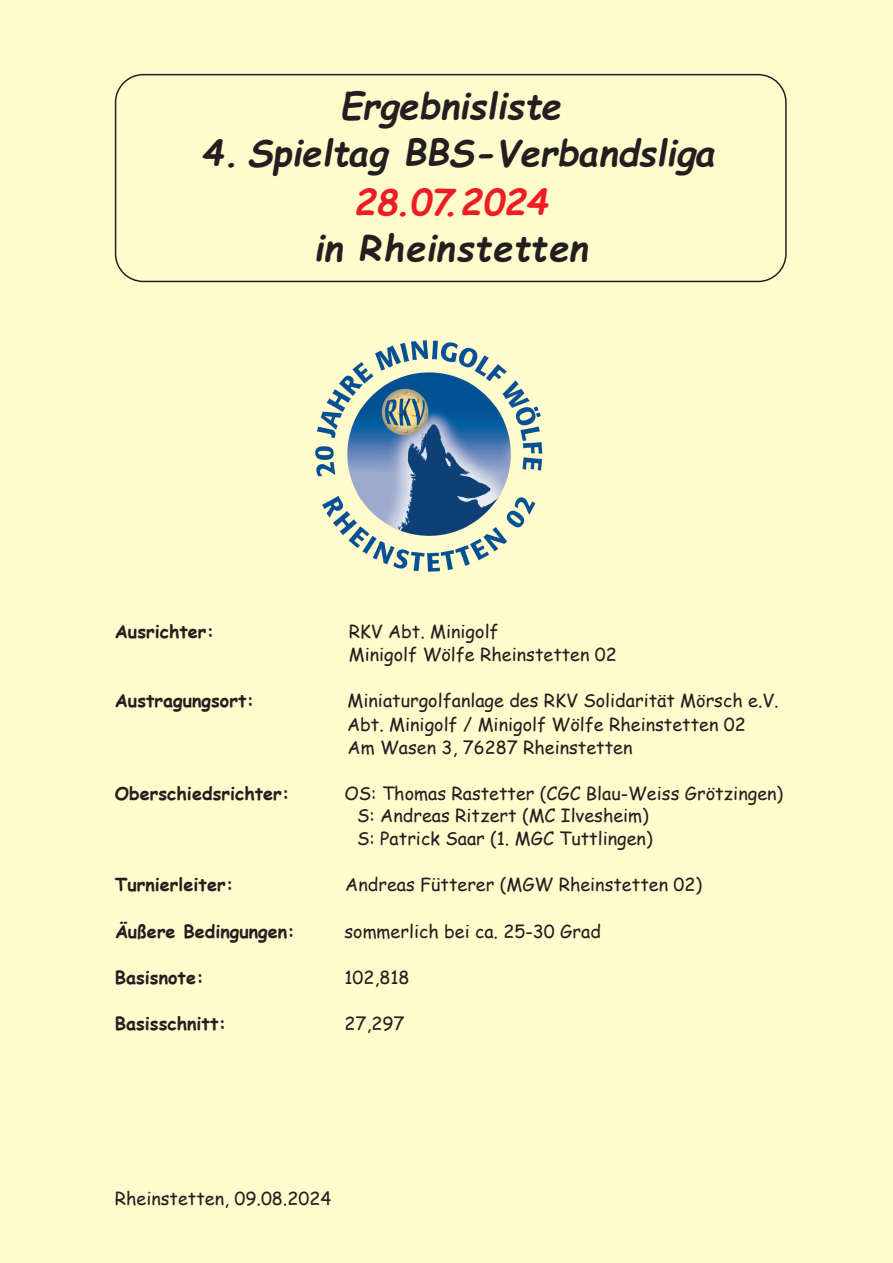
<style>
.page{position:relative;width:893px;height:1263px;background:#fffbcc}
.page>*{position:absolute;margin:0;border:0;box-sizing:border-box;transform-origin:0 0}
.t1{font:italic 700 36px "Comic Sans MS";color:#231f20}
.t2{font:italic 700 36px "Comic Sans MS";color:#ee1d23}
.t3{font:18px/23.2px "Comic Sans MS";color:#231f20}
.t4{font:700 18px "Comic Sans MS";color:#231f20}
</style>
<div class="page">
<div style="left:115px;top:74px;width:672px;height:208px;background:#fffbcc"></div>
<img style="left:312px;top:335px;width:233px;height:242px">
<h1 class="t1" style="left:340px;top:80px;width:223px">Ergebnisliste</h1>
<h1 class="t1" style="left:202px;top:126px;width:515px">4. Spieltag BBS-Verbandsliga</h1>
<h1 class="t2" style="left:354px;top:175px;width:195px">28.07.2024</h1>
<h1 class="t1" style="left:314px;top:222px;width:275px">in Rheinstetten</h1>
<p class="t4" style="left:115px;top:618px;width:101px">Ausrichter:</p>
<p class="t3" style="left:349px;top:619px;width:270px">RKV Abt. Minigolf<br>Minigolf Wölfe Rheinstetten 02</p>
<p class="t4" style="left:115px;top:688px;width:141px">Austragungsort:</p>
<p class="t3" style="left:347px;top:688px;width:433px">Miniaturgolfanlage des RKV Solidarität Mörsch e.V.<br>Abt. Minigolf / Minigolf Wölfe Rheinstetten 02<br>Am Wasen 3, 76287 Rheinstetten</p>
<p class="t4" style="left:115px;top:780px;width:176px">Oberschiedsrichter:</p>
<p class="t3" style="left:357px;top:781px;width:428px;line-height:22.5px;text-indent:-13px">OS: Thomas Rastetter (CGC Blau-Weiss Grötzingen)<br>S: Andreas Ritzert (MC Ilvesheim)<br>S: Patrick Saar (1. MGC Tuttlingen)</p>
<p class="t4" style="left:115px;top:871px;width:120px">Turnierleiter:</p>
<p class="t3" style="left:345px;top:872px;width:358px">Andreas Fütterer (MGW Rheinstetten 02)</p>
<p class="t4" style="left:115px;top:918px;width:182px">Äußere Bedingungen:</p>
<p class="t3" style="left:344px;top:919px;width:258px">sommerlich bei ca. 25-30 Grad</p>
<p class="t4" style="left:115px;top:964px;width:91px">Basisnote:</p>
<p class="t3" style="left:344px;top:965px;width:67px">102,818</p>
<p class="t4" style="left:115px;top:1010px;width:113px">Basisschnitt:</p>
<p class="t3" style="left:344px;top:1011px;width:61px">27,297</p>
<p class="t3" style="left:115px;top:1186px;width:218px">Rheinstetten, 09.08.2024</p>
</div>
